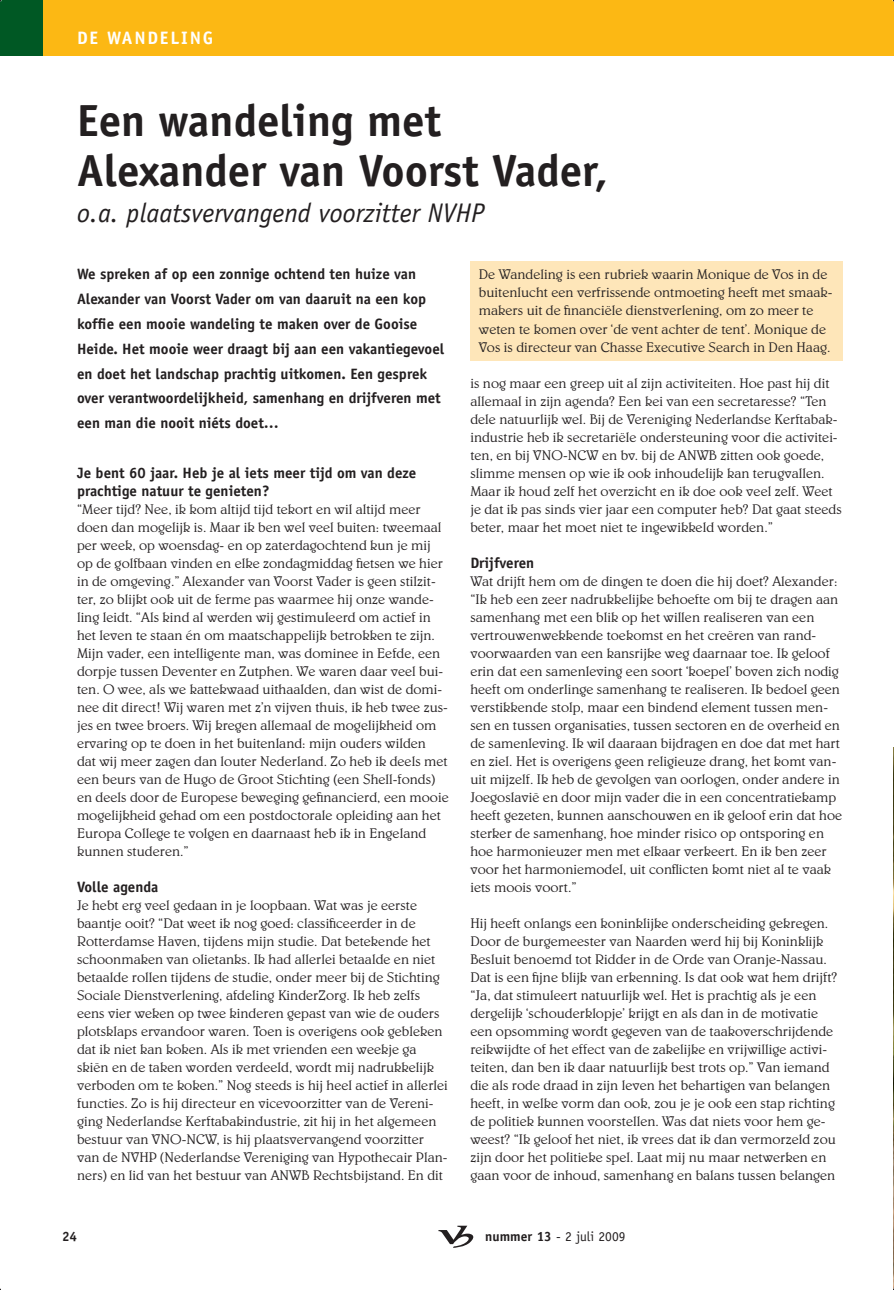
<style>
.page{position:relative;width:894px;height:1290px;background:#fff}
.page>*{position:absolute;margin:0;border:0;box-sizing:border-box;transform-origin:0 0}
.t1{font:700 45px/49.5px "Officina Sans";color:#231f20}
.t2{font:italic 27px "Officina Sans";color:#231f20}
.t3{font:700 18px "Officina Sans";letter-spacing:.1em;color:#fff}
.t4{font:700 15px/24.8px "Officina Sans";color:#231f20}
.t5{font:300 14.1px/18px "Belwe";color:#231f20}
.t6{font:13.5px "Officina Sans";color:#231f20}
.t7{font:700 13.5px "Officina Sans";color:#231f20}
.s1{font-weight:700}
</style>
<div class="page">
<img style="left:893px;top:747px;width:1px;height:541px">
<hr style="left:893px;top:0;width:1px;height:56px;background:#fcb814">
<div style="left:470px;top:261px;width:372px;height:100px;background:#fee6b9"></div>
<svg style="left:438px;top:1225px;width:35px;height:22px"></svg>
<div style="left:0;top:0;width:893px;height:56px;background:#fcb814"></div>
<div style="left:0;top:0;width:43px;height:56px;background:#005824"></div>
<p class="t3" style="left:77px;top:31px;width:138px">DE WANDELING</p>
<p class="t1" style="left:77px;top:100px;width:533px">Een wandeling met<br>Alexander van Voorst Vader,</p>
<p class="t2" style="left:77px;top:202px;width:409px">o.a. plaatsvervangend voorzitter NVHP</p>
<p class="t4" style="left:77px;top:263px;width:369px">We spreken af op een zonnige ochtend ten huize van Alexander van Voorst Vader om van daaruit na een kop koffie een mooie wandeling te maken over de Gooise Heide. Het mooie weer draagt bij aan een vakantiegevoel en doet het landschap prachtig uitkomen. Een gesprek over verantwoordelijkheid, samenhang en drijfveren met een man die nooit niéts doet…</p>
<p class="t4" style="left:77px;top:464px;width:341px;line-height:18px">Je bent 60 jaar. Heb je al iets meer tijd om van deze prachtige natuur te genieten?</p>
<p class="t5" style="left:77px;top:500px;width:373px">“Meer tijd? Nee, ik kom altijd tijd tekort en wil altijd meer doen dan mogelijk is. Maar ik ben wel veel buiten: tweemaal per week, op woensdag- en op zaterdagochtend kun je mij op de golfbaan vinden en elke zondagmiddag fietsen we hier in de omgeving.” Alexander van Voorst Vader is geen stilzit&shy;ter, zo blijkt ook uit de ferme pas waarmee hij onze wande&shy;ling leidt. “Als kind al werden wij gestimuleerd om actief in het leven te staan én om maatschappelijk betrokken te zijn.<br>Mijn vader, een intelligente man, was dominee in Eefde, een dorpje tussen Deventer en Zutphen. We waren daar veel bui&shy;ten. O wee, als we kattekwaad uithaalden, dan wist de domi&shy;nee dit direct! Wij waren met z’n vijven thuis, ik heb twee zus&shy;jes en twee broers. Wij kregen allemaal de mogelijkheid om ervaring op te doen in het buitenland: mijn ouders wilden<br>dat wij meer zagen dan louter Nederland. Zo heb ik deels met een beurs van de Hugo de Groot Stichting (een Shell-fonds) en deels door de Europese beweging gefinancierd, een mooie mogelijkheid gehad om een postdoctorale opleiding aan het Europa College te volgen en daarnaast heb ik in Engeland kunnen studeren.”</p>
<p class="t4" style="left:77px;top:875px;width:83px">Volle agenda</p>
<p class="t5" style="left:77px;top:896px;width:372px">Je hebt erg veel gedaan in je loopbaan. Wat was je eerste baantje ooit? “Dat weet ik nog goed: classificeerder in de Rotterdamse Haven, tijdens mijn studie. Dat betekende het schoonmaken van olietanks. Ik had allerlei betaalde en niet betaalde rollen tijdens de studie, onder meer bij de Stichting Sociale Dienstverlening, afdeling KinderZorg. Ik heb zelfs eens vier weken op twee kinderen gepast van wie de ouders plotsklaps ervandoor waren. Toen is overigens ook gebleken dat ik niet kan koken. Als ik met vrienden een weekje ga skiën en de taken worden verdeeld, wordt mij nadrukkelijk verboden om te koken.” Nog steeds is hij heel actief in allerlei functies. Zo is hij directeur en vicevoorzitter van de Vereni&shy;ging Nederlandse Kerftabakindustrie, zit hij in het algemeen bestuur van VNO-NCW, is hij plaatsvervangend voorzitter van de NVHP (Nederlandse Vereniging van Hypothecair Plan&shy;ners) en lid van het bestuur van ANWB Rechtsbijstand. En dit</p>
<p class="t5" style="left:479px;top:266px;width:355px">De Wandeling is een rubriek waarin Monique de Vos in de buitenlucht een verfrissende ontmoeting heeft met smaak&shy;makers uit de financiële dienstverlening, om zo meer te weten te komen over ‘de vent achter de tent’. Monique de Vos is directeur van Chasse Executive Search in Den Haag.</p>
<p class="t5" style="left:470px;top:374px;width:373px">is nog maar een greep uit al zijn activiteiten. Hoe past hij dit allemaal in zijn agenda? Een kei van een secretaresse? “Ten dele natuurlijk wel. Bij de Vereniging Nederlandse Kerftabak&shy;industrie heb ik secretariële ondersteuning voor die activitei&shy;ten, en bij VNO-NCW en bv. bij de ANWB zitten ook goede, slimme mensen op wie ik ook inhoudelijk kan terugvallen.<br>Maar ik houd zelf het overzicht en ik doe ook veel zelf. Weet je dat ik pas sinds vier jaar een computer heb? Dat gaat steeds beter, maar het moet niet te ingewikkeld worden.”</p>
<p class="t4" style="left:470px;top:551px;width:65px">Drijfveren</p>
<p class="t5" style="left:470px;top:572px;width:373px">Wat drijft hem om de dingen te doen die hij doet? Alexander: “Ik heb een zeer nadrukkelijke behoefte om bij te dragen aan samenhang met een blik op het willen realiseren van een vertrouwenwekkende toekomst en het creëren van rand&shy;voorwaarden van een kansrijke weg daarnaar toe. Ik geloof erin dat een samenleving een soort ‘koepel’ boven zich nodig heeft om onderlinge samenhang te realiseren. Ik bedoel geen verstikkende stolp, maar een bindend element tussen men&shy;sen en tussen organisaties, tussen sectoren en de overheid en de samenleving. Ik wil daaraan bijdragen en doe dat met hart en ziel. Het is overigens geen religieuze drang, het komt van&shy;uit mijzelf. Ik heb de gevolgen van oorlogen, onder andere in Joegoslavië en door mijn vader die in een concentratiekamp heeft gezeten, kunnen aanschouwen en ik geloof erin dat hoe sterker de samenhang, hoe minder risico op ontsporing en hoe harmonieuzer men met elkaar verkeert. En ik ben zeer voor het harmoniemodel, uit conflicten komt niet al te vaak iets moois voort.”</p>
<p class="t5" style="left:470px;top:914px;width:368px">Hij heeft onlangs een koninklijke onderscheiding gekregen.<br>Door de burgemeester van Naarden werd hij bij Koninklijk Besluit benoemd tot Ridder in de Orde van Oranje-Nassau.<br>Dat is een fijne blijk van erkenning. Is dat ook wat hem drijft? “Ja, dat stimuleert natuurlijk wel. Het is prachtig als je een dergelijk ‘schouderklopje’ krijgt en als dan in de motivatie een opsomming wordt gegeven van de taakoverschrijdende reikwijdte of het effect van de zakelijke en vrijwillige activi&shy;teiten, dan ben ik daar natuurlijk best trots op.” Van iemand die als rode draad in zijn leven het behartigen van belangen heeft, in welke vorm dan ook, zou je je ook een stap richting de politiek kunnen voorstellen. Was dat niets voor hem ge&shy;weest? “Ik geloof het niet, ik vrees dat ik dan vermorzeld zou zijn door het politieke spel. Laat mij nu maar netwerken en gaan voor de inhoud, samenhang en balans tussen belangen</p>
<p class="t7" style="left:62px;top:1230px;width:17px">24</p>
<p class="t6" style="left:485px;top:1230px;width:142px"><span class="s1">nummer 13</span> - 2 juli 2009</p>
</div>
